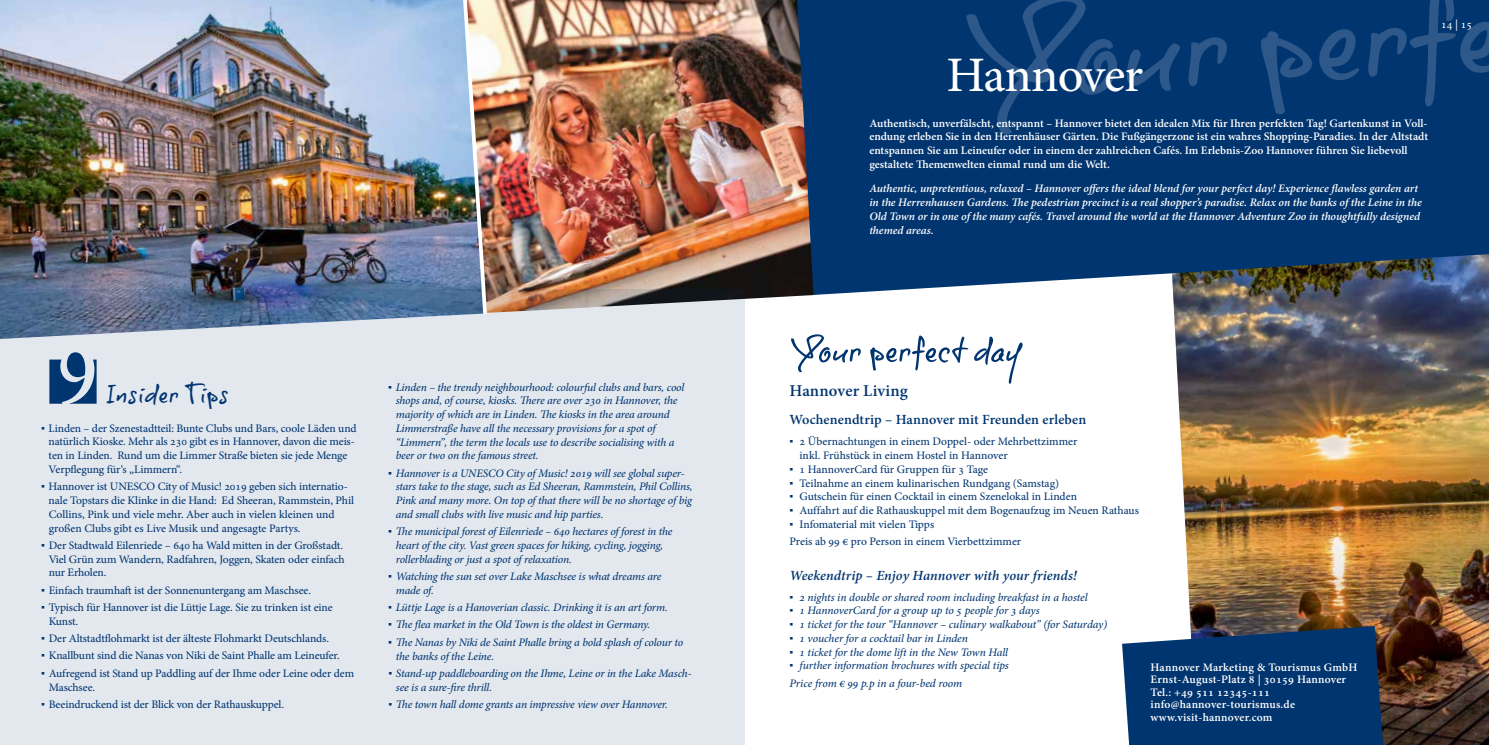
<style>
.page{position:relative;width:1489px;height:745px;background:#fff}
.page>*{position:absolute;margin:0;border:0;box-sizing:border-box;transform-origin:0 0}
.t1{font:48.75px "Adobe Hebrew";letter-spacing:-.02em;color:#fff}
.t2{font:22.5px "onetrick Tony 15";letter-spacing:.02em;color:#003570}
.t3{font:700 16.25px "Adobe Hebrew";letter-spacing:.005em;color:#003570}
.t4{font:italic 700 13.75px "Adobe Hebrew";letter-spacing:.005em;color:#003570}
.t5{font:700 13.75px "Adobe Hebrew";letter-spacing:.005em;color:#003570}
.t6{font:italic 11.25px/13.8px "Adobe Hebrew";letter-spacing:-.015em;color:#003570}
.t7{font:11.25px/13.8px "Adobe Hebrew";letter-spacing:-.01em;color:#003570}
.t8{font:700 11.25px/13.8px "Adobe Hebrew";color:#fff}
.t9{font:italic 700 11.25px/13.8px "Adobe Hebrew";letter-spacing:-.005em;color:#fff}
.t10{font:700 11.25px/12.5px "Adobe Hebrew";letter-spacing:.02em;color:#fff}
.t11{font:11.25px "Adobe Hebrew";color:#fff}
.s1{font-family:"Arial"}
.s2{font-family:"Arial";font-style:italic}
</style>
<div class="page">
<img style="left:1173px;top:295px;width:315px;height:449px">
<svg style="left:813px;top:0;width:675px;height:295px;background:#0d3d72"></svg>
<img style="left:0;top:0;width:459px;height:289px">
<svg style="left:1122px;top:625px;width:260px;height:119px;background:#103f73"></svg>
<img style="left:489px;top:0;width:324px;height:313px">
<svg style="left:966px;top:0;width:522px;height:137px;background:#073a74"></svg>
<div style="left:0;top:289px;width:744px;height:455px;background:#e3e8ef"></div>
<img style="left:459px;top:0;width:30px;height:318px">
<svg style="left:791px;top:334px;width:231px;height:49px"></svg>
<svg style="left:49px;top:352px;width:48px;height:51px;background:#5779a0"></svg>
<div style="left:86px;top:393px;width:9px;height:9px;background:#003570"></div>
<h2 class="t2" style="left:106px;top:381px;width:124px">Insider Tips</h2>
<p class="t7" style="left:49px;top:421px;width:309px;text-indent:-8px"><span class="s1">▪</span> Linden – der Szenestadtteil: Bunte Clubs und Bars, coole Läden und natürlich Kioske. Mehr als 230 gibt es in Hannover, davon die meis&shy;ten in Linden. Rund um die Limmer Straße bieten sie jede Menge Verpflegung für‘s „Limmern“.</p>
<p class="t7" style="left:49px;top:479px;width:307px;text-indent:-8px"><span class="s1">▪</span> Hannover ist UNESCO City of Music! 2019 geben sich internatio&shy;nale Topstars die Klinke in die Hand: Ed Sheeran, Rammstein, Phil Collins, Pink und viele mehr. Aber auch in vielen kleinen und großen Clubs gibt es Live Musik und angesagte Partys.</p>
<p class="t7" style="left:49px;top:538px;width:297px;text-indent:-8px"><span class="s1">▪</span> Der Stadtwald Eilenriede – 640 ha Wald mitten in der Großstadt.<br>Viel Grün zum Wandern, Radfahren, Joggen, Skaten oder einfach nur Erholen.</p>
<p class="t7" style="left:41px;top:583px;width:271px"><span class="s1">▪</span> Einfach traumhaft ist der Sonnenuntergang am Maschsee.</p>
<p class="t7" style="left:49px;top:600px;width:285px;text-indent:-8px"><span class="s1">▪</span> Typisch für Hannover ist die Lüttje Lage. Sie zu trinken ist eine<br>Kunst.</p>
<p class="t7" style="left:41px;top:631px;width:289px"><span class="s1">▪</span> Der Altstadtflohmarkt ist der älteste Flohmarkt Deutschlands.</p>
<p class="t7" style="left:41px;top:648px;width:300px"><span class="s1">▪</span> Knallbunt sind die Nanas von Niki de Saint Phalle am Leineufer.</p>
<p class="t7" style="left:49px;top:666px;width:307px;text-indent:-8px"><span class="s1">▪</span> Aufregend ist Stand up Paddling auf der Ihme oder Leine oder dem<br>Maschsee.</p>
<p class="t7" style="left:41px;top:697px;width:244px"><span class="s1">▪</span> Beeindruckend ist der Blick von der Rathauskuppel.</p>
<p class="t6" style="left:396px;top:380px;width:290px;text-indent:-8px"><span class="s1">▪</span> Linden – the trendy neighbourhood: colourful clubs and bars, cool shops and, of course, kiosks. There are over 230 in Hannover, the majority of which are in Linden. The kiosks in the area around Limmerstraße have all the necessary provisions for a spot of “Limmern”, the term the locals use to describe socialising with a beer or two on the famous street.</p>
<p class="t6" style="left:396px;top:466px;width:298px;text-indent:-8px"><span class="s1">▪</span> Hannover is a UNESCO City of Music! 2019 will see global super&shy;stars take to the stage, such as Ed Sheeran, Rammstein, Phil Collins, Pink and many more. On top of that there will be no shortage of big and small clubs with live music and hip parties.</p>
<p class="t6" style="left:396px;top:524px;width:278px;text-indent:-8px"><span class="s1">▪</span> The municipal forest of Eilenriede – 640 hectares of forest in the heart of the city. Vast green spaces for hiking, cycling, jogging, rollerblading or just a spot of relaxation.</p>
<p class="t6" style="left:396px;top:569px;width:267px;text-indent:-8px"><span class="s1">▪</span> Watching the sun set over Lake Maschsee is what dreams are made of.</p>
<p class="t6" style="left:388px;top:600px;width:281px"><span class="s1">▪</span> Lüttje Lage is a Hanoverian classic. Drinking it is an art form.</p>
<p class="t6" style="left:388px;top:617px;width:263px"><span class="s1">▪</span> The flea market in the Old Town is the oldest in Germany.</p>
<p class="t6" style="left:396px;top:635px;width:289px;text-indent:-8px"><span class="s1">▪</span> The Nanas by Niki de Saint Phalle bring a bold splash of colour to the banks of the Leine.</p>
<p class="t6" style="left:396px;top:666px;width:297px;text-indent:-8px"><span class="s1">▪</span> Stand-up paddleboarding on the Ihme, Leine or in the Lake Masch&shy;see is a sure-fire thrill.</p>
<p class="t6" style="left:388px;top:697px;width:281px"><span class="s1">▪</span> The town hall dome grants an impressive view over Hannover.</p>
<h1 class="t1" style="left:946px;top:45px;width:198px">Hannover</h1>
<p class="t8" style="left:869px;top:116px;width:560px">Authentisch, unverfälscht, entspannt – Hannover bietet den idealen Mix für Ihren perfekten Tag! Gartenkunst in Voll&shy;endung erleben Sie in den Herrenhäuser Gärten. Die Fußgängerzone ist ein wahres Shopping-Paradies. In der Altstadt entspannen Sie am Leineufer oder in einem der zahlreichen Cafés. Im Erlebnis-Zoo Hannover führen Sie liebevoll gestaltete Themenwelten einmal rund um die Welt.</p>
<p class="t9" style="left:869px;top:182px;width:554px">Authentic, unpretentious, relaxed – Hannover offers the ideal blend for your perfect day! Experience flawless garden art in the Herrenhausen Gardens. The pedestrian precinct is a real shopper’s paradise. Relax on the banks of the Leine in the Old Town or in one of the many cafés. Travel around the world at the Hannover Adventure Zoo in thoughtfully designed themed areas.</p>
<p class="t11" style="left:1440px;top:17px;width:32px">14 | 15</p>
<h3 class="t3" style="left:789px;top:381px;width:120px">Hannover Living</h3>
<p class="t5" style="left:789px;top:411px;width:298px">Wochenendtrip – Hannover mit Freunden erleben</p>
<p class="t7" style="left:799px;top:434px;width:279px;text-indent:-10px"><span class="s2">▪</span> 2 Übernachtungen in einem Doppel- oder Mehrbettzimmer inkl. Frühstück in einem Hostel in Hannover</p>
<p class="t7" style="left:789px;top:462px;width:200px"><span class="s2">▪</span> 1 HannoverCard für Gruppen für 3 Tage</p>
<p class="t7" style="left:789px;top:476px;width:271px"><span class="s2">▪</span> Teilnahme an einem kulinarischen Rundgang (Samstag)</p>
<p class="t7" style="left:789px;top:489px;width:289px"><span class="s2">▪</span> Gutschein für einen Cocktail in einem Szenelokal in Linden</p>
<p class="t7" style="left:789px;top:503px;width:351px"><span class="s2">▪</span> Auffahrt auf die Rathauskuppel mit dem Bogenaufzug im Neuen Rathaus</p>
<p class="t7" style="left:789px;top:515px;width:233px;line-height:17.2px"><span class="s2">▪</span> Infomaterial mit vielen Tipps<br>Preis ab 99 € pro Person in einem Vierbettzimmer</p>
<p class="t4" style="left:789px;top:566px;width:289px">Weekendtrip – Enjoy Hannover with your friends!</p>
<p class="t6" style="left:789px;top:590px;width:299px"><span class="s1">▪</span> 2 nights in double or shared room including breakfast in a hostel</p>
<p class="t6" style="left:789px;top:603px;width:251px"><span class="s1">▪</span> 1 HannoverCard for a group up to 5 people for 3 days</p>
<p class="t6" style="left:789px;top:617px;width:319px"><span class="s1">▪</span> 1 ticket for the tour “Hannover – culinary walkabout” (for Saturday)</p>
<p class="t6" style="left:789px;top:631px;width:180px"><span class="s1">▪</span> 1 voucher for a cocktail bar in Linden</p>
<p class="t6" style="left:789px;top:644px;width:220px"><span class="s1">▪</span> 1 ticket for the dome lift in the New Town Hall</p>
<p class="t6" style="left:789px;top:656px;width:221px;line-height:17.2px"><span class="s1">▪</span> further information brochures with special tips<br>Price from € 99 p.p in a four-bed room</p>
<p class="t10" style="left:1150px;top:660px;width:208px">Hannover Marketing &amp; Tourismus GmbH<br>Ernst-August-Platz 8 | 30159 Hannover<br>Tel.: +49 511 12345-111 info@hannover-tourismus.de www.visit-hannover.com</p>
</div>
